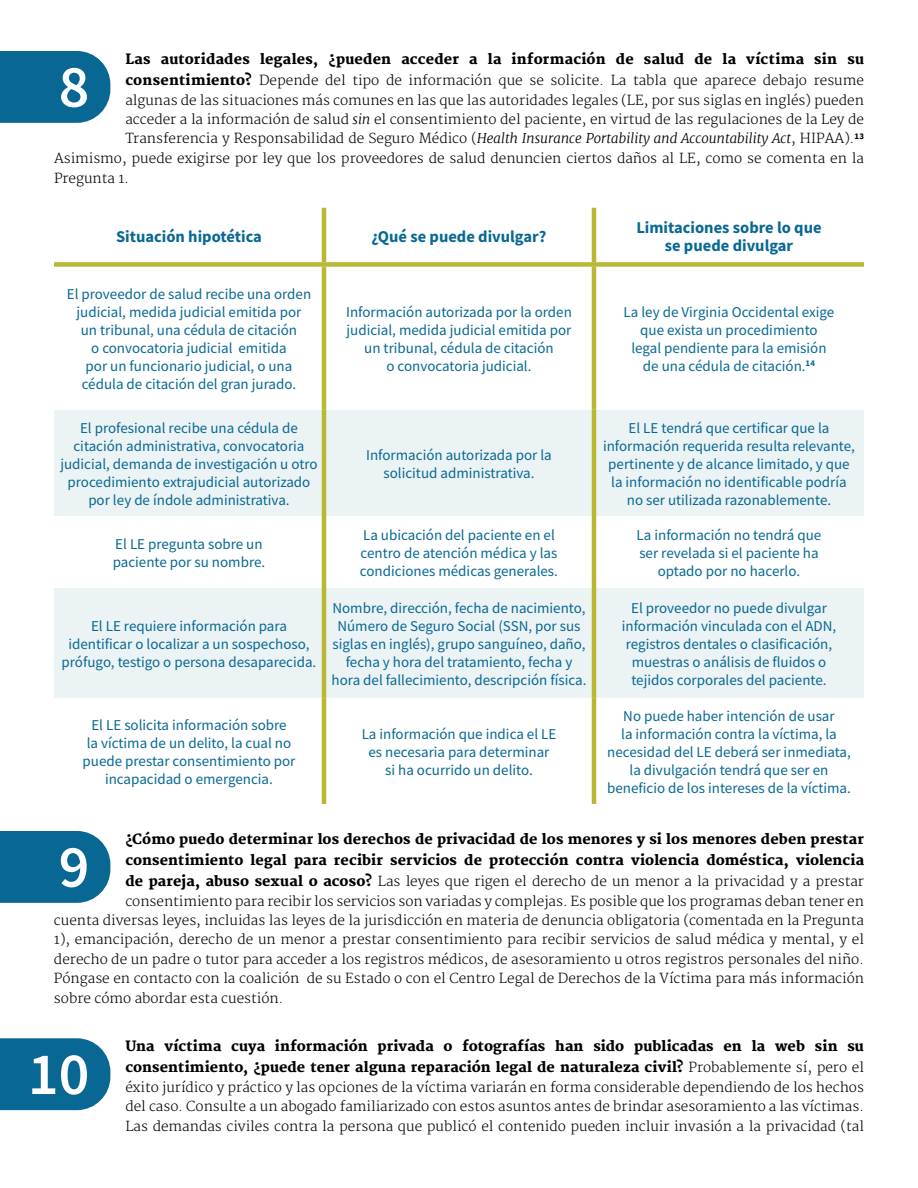
<style>
.page{position:relative;width:918px;height:1188px;background:#fff}
.page>*{position:absolute;margin:0;border:0;box-sizing:border-box;transform-origin:0 0}
.t1{font:700 16.5px/18px "Source Sans Pro";color:#086893;text-align:center}
.t2{font:15px/18px "Source Sans Pro";color:#086893;text-align:center}
.t3{font:800 13.8px/21px "Merriweather";letter-spacing:.01em;color:#000}
.t4{font:300 13.5px/19.5px "Merriweather";color:#000;text-align:justify}
.s1{font-weight:800;font-size:13.8px}
.s2{font-style:italic}
.s3{font-weight:300;font-size:13.5px}
</style>
<div class="page">
<svg style="left:0;top:51px;width:110px;height:72px;background:#287ba1"></svg>
<svg style="left:54px;top:410px;width:810px;height:288px;fill:#ecf3f5"></svg>
<div style="left:54px;top:262px;width:270px;height:5px;background:#b9b834"></div>
<div style="left:324px;top:262px;width:270px;height:5px;background:#b9b834"></div>
<div style="left:594px;top:262px;width:270px;height:5px;background:#b9b834"></div>
<hr style="left:322px;top:267px;width:4px;height:143px;background:#b9b834">
<hr style="left:322px;top:410px;width:4px;height:106px;background:#b9b834">
<hr style="left:322px;top:516px;width:4px;height:72px;background:#b9b834">
<hr style="left:322px;top:588px;width:4px;height:110px;background:#b9b834">
<hr style="left:322px;top:698px;width:4px;height:106px;background:#b9b834">
<hr style="left:322px;top:208px;width:4px;height:54px;background:#b9b834">
<hr style="left:592px;top:208px;width:4px;height:54px;background:#b9b834">
<hr style="left:592px;top:267px;width:4px;height:143px;background:#b9b834">
<hr style="left:592px;top:410px;width:4px;height:106px;background:#b9b834">
<hr style="left:592px;top:516px;width:4px;height:72px;background:#b9b834">
<hr style="left:592px;top:588px;width:4px;height:110px;background:#b9b834">
<hr style="left:592px;top:698px;width:4px;height:106px;background:#b9b834">
<svg style="left:0;top:831px;width:110px;height:72px;background:#277ba0"></svg>
<svg style="left:0;top:1038px;width:110px;height:72px"></svg>
<p class="t3" style="left:125px;top:49px;width:740px">Las autoridades legales, ¿pueden acceder a la información de salud de la víctima sin su</p>
<p class="t4" style="left:125px;top:71px;width:740px"><span class="s1">consentimiento?</span> Depende del tipo de información que se solicite. La tabla que aparece debajo resume</p>
<p class="t4" style="left:125px;top:91px;width:740px">algunas de las situaciones más comunes en las que las autoridades legales (LE, por sus siglas en inglés) pueden</p>
<p class="t4" style="left:125px;top:110px;width:740px">acceder a la información de salud <span class="s2">sin</span> el consentimiento del paciente, en virtud de las regulaciones de la Ley de</p>
<p class="t4" style="left:125px;top:130px;width:740px">Transferencia y Responsabilidad de Seguro Médico (<span class="s2">Health Insurance Portability and Accountability Act</span>, HIPAA).<sup>13</sup></p>
<p class="t4" style="left:54px;top:149px;width:811px">Asimismo, puede exigirse por ley que los proveedores de salud denuncien ciertos daños al LE, como se comenta en la</p>
<p class="t4" style="left:54px;top:169px;width:77px">Pregunta 1.</p>
<p class="t1" style="left:116px;top:228px;width:147px">Situación hipotética</p>
<p class="t1" style="left:372px;top:228px;width:176px">¿Qué se puede divulgar?</p>
<p class="t1" style="left:636px;top:219px;width:187px">Limitaciones sobre lo que se puede divulgar</p>
<p class="t2" style="left:67px;top:285px;width:246px">El proveedor de salud recibe una orden judicial, medida judicial emitida por un tribunal, una cédula de citación<br>o convocatoria judicial emitida<br>por un funcionario judicial, o una cédula de citación del gran jurado.</p>
<p class="t2" style="left:346px;top:303px;width:227px">Información autorizada por la orden judicial, medida judicial emitida por un tribunal, cédula de citación<br>o convocatoria judicial.</p>
<p class="t2" style="left:624px;top:303px;width:212px">La ley de Virginia Occidental exige que exista un procedimiento legal pendiente para la emisión de una cédula de citación.<sup>14</sup></p>
<p class="t2" style="left:60px;top:418px;width:259px">El profesional recibe una cédula de citación administrativa, convocatoria judicial, demanda de investigación u otro procedimiento extrajudicial autorizado por ley de índole administrativa.</p>
<p class="t2" style="left:366px;top:445px;width:187px">Información autorizada por la solicitud administrativa.</p>
<p class="t2" style="left:603px;top:418px;width:253px">El LE tendrá que certificar que la información requerida resulta relevante, pertinente y de alcance limitado, y que la información no identificable podría no ser utilizada razonablemente.</p>
<p class="t2" style="left:113px;top:535px;width:154px;text-align:left">El LE pregunta sobre un paciente por su nombre.</p>
<p class="t2" style="left:360px;top:526px;width:200px;text-align:left">La ubicación del paciente en el centro de atención médica y las condiciones médicas generales.</p>
<p class="t2" style="left:637px;top:526px;width:186px">La información no tendrá que ser revelada si el paciente ha optado por no hacerlo.</p>
<p class="t2" style="left:62px;top:616px;width:256px">El LE requiere información para identificar o localizar a un sospechoso, prófugo, testigo o persona desaparecida.</p>
<p class="t2" style="left:332px;top:598px;width:256px">Nombre, dirección, fecha de nacimiento, Número de Seguro Social (SSN, por sus siglas en inglés), grupo sanguíneo, daño, fecha y hora del tratamiento, fecha y hora del fallecimiento, descripción física.</p>
<p class="t2" style="left:622px;top:598px;width:216px">El proveedor no puede divulgar información vinculada con el ADN, registros dentales o clasificación, muestras o análisis de fluidos o tejidos corporales del paciente.</p>
<p class="t2" style="left:607px;top:706px;width:245px">No puede haber intención de usar<br>la información contra la víctima, la necesidad del LE deberá ser inmediata, la divulgación tendrá que ser en beneficio de los intereses de la víctima.</p>
<p class="t3" style="left:125px;top:829px;width:740px">¿Cómo puedo determinar los derechos de privacidad de los menores y si los menores deben prestar consentimiento legal para recibir servicios de protección contra violencia doméstica, violencia</p>
<p class="t4" style="left:125px;top:872px;width:740px"><span class="s1">de pareja, abuso sexual o acoso?</span> Las leyes que rigen el derecho de un menor a la privacidad y a prestar</p>
<p class="t4" style="left:125px;top:892px;width:740px">consentimiento para recibir los servicios son variadas y complejas. Es posible que los programas deban tener en</p>
<p class="t4" style="left:54px;top:911px;width:812px">cuenta diversas leyes, incluidas las leyes de la jurisdicción en materia de denuncia obligatoria (comentada en la Pregunta</p>
<p class="t4" style="left:54px;top:931px;width:812px">1), emancipación, derecho de un menor a prestar consentimiento para recibir servicios de salud médica y mental, y el</p>
<p class="t4" style="left:54px;top:950px;width:812px">derecho de un padre o tutor para acceder a los registros médicos, de asesoramiento u otros registros personales del niño.</p>
<p class="t4" style="left:54px;top:970px;width:811px">Póngase en contacto con la coalición de su Estado o con el Centro Legal de Derechos de la Víctima para más información</p>
<p class="t4" style="left:54px;top:989px;width:231px">sobre cómo abordar esta cuestión.</p>
<p class="t3" style="left:125px;top:1036px;width:740px">Una víctima cuya información privada o fotografías han sido publicadas en la web sin su consentimiento, ¿puede tener alguna reparación legal de naturaleza civil? <span class="s3">Probablemente sí, pero el</span></p>
<p class="t4" style="left:125px;top:1078px;width:740px">éxito jurídico y práctico y las opciones de la víctima variarán en forma considerable dependiendo de los hechos del caso. Consulte a un abogado familiarizado con estos asuntos antes de brindar asesoramiento a las víctimas.<br>Las demandas civiles contra la persona que publicó el contenido pueden incluir invasión a la privacidad (tal</p>
<p class="t2" style="left:83px;top:715px;width:214px">El LE solicita información sobre<br>la víctima de un delito, la cual no puede prestar consentimiento por incapacidad o emergencia.</p>
<p class="t2" style="left:362px;top:724px;width:196px">La información que indica el LE es necesaria para determinar<br>si ha ocurrido un delito.</p>
</div>
